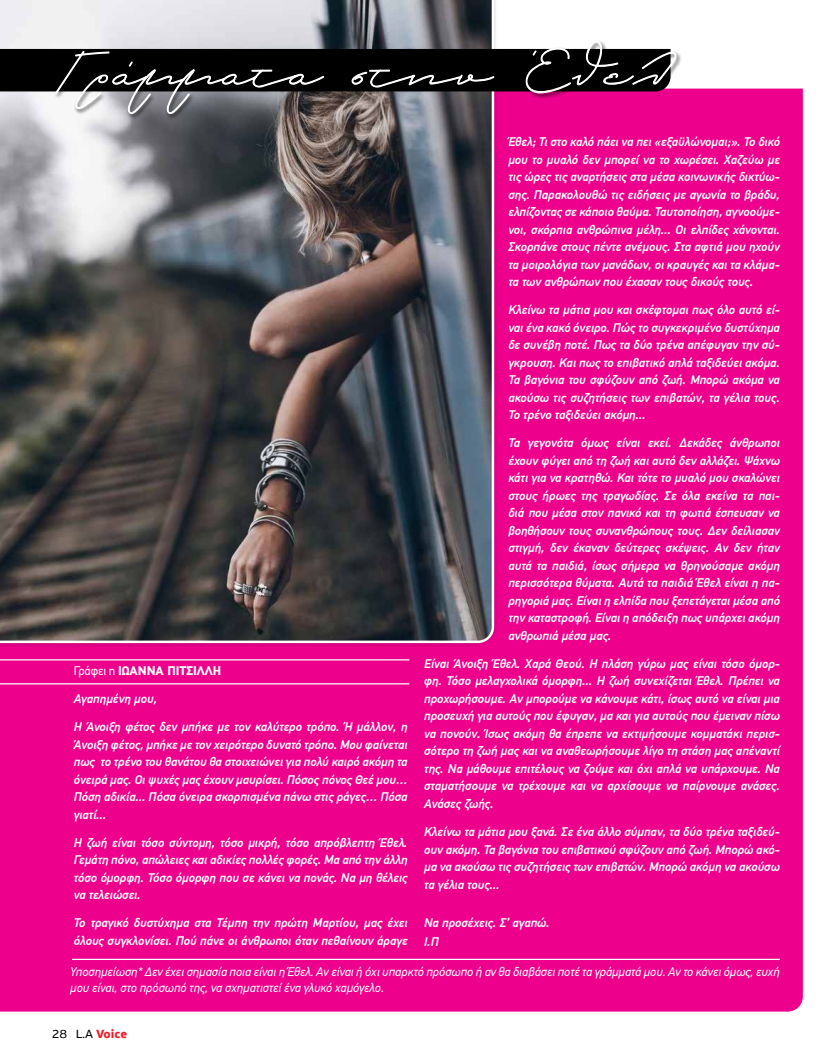
<style>
.page{position:relative;width:833px;height:1063px;background:#fff}
.page>*{position:absolute;margin:0;border:0;box-sizing:border-box;transform-origin:0 0}
.t1{font:italic 500 12.5px/17.5px "PF Din Text Pro";color:#fff;text-align:justify}
.t2{font:italic 12.5px/16.2px "PF Din Text Pro";color:#fff}
.t3{font:700 12.5px "PF Din Text Pro";color:#fff}
.t4{font:12.5px "PF Highway Sans Pro";color:#000}
.s1{font-weight:400}
.s2{font-weight:700;color:#ec2028}
</style>
<div class="page">
<div style="left:0;top:89px;width:803px;height:923px;background:#ec008c"></div>
<img style="left:0;top:0;width:495px;height:644px">
<div style="left:0;top:49px;width:55px;height:42px;background:#000"></div>
<svg style="left:55px;top:40px;width:627px;height:80px"></svg>
<svg style="left:55px;top:41px;width:621px;height:73px;background:#56414f"></svg>
<hr style="left:72px;top:959px;width:708px;height:1px;background:#fff">
<hr style="left:0;top:683px;width:409px;height:1px;background:#fff">
<hr style="left:0;top:659px;width:409px;height:2px;background:#fff">
<p class="t1" style="left:508px;top:133px;width:273px">Έθελ; Τι στο καλό πάει να πει «εξαϋλώνομαι;». Το δικό μου το μυαλό δεν μπορεί να το χωρέσει. Χαζεύω με τις ώρες τις αναρτήσεις στα μέσα κοινωνικής δικτύω&shy;σης. Παρακολουθώ τις ειδήσεις με αγωνία το βράδυ, ελπίζοντας σε κάποιο θαύμα. Ταυτοποίηση, αγνοούμε&shy;νοι, σκόρπια ανθρώπινα μέλη... Οι ελπίδες χάνονται.<br>Σκορπάνε στους πέντε ανέμους. Στα αφτιά μου ηχούν τα μοιρολόγια των μανάδων, οι κραυγές και τα κλάμα&shy;τα των ανθρώπων που έχασαν τους δικούς τους.</p>
<p class="t1" style="left:508px;top:301px;width:273px">Κλείνω τα μάτια μου και σκέφτομαι πως όλο αυτό εί&shy;ναι ένα κακό όνειρο. Πώς το συγκεκριμένο δυστύχημα δε συνέβη ποτέ. Πως τα δύο τρένα απέφυγαν την σύ&shy;γκρουση. Και πως το επιβατικό απλά ταξιδεύει ακόμα.<br>Τα βαγόνια του σφύζουν από ζωή. Μπορώ ακόμα να ακούσω τις συζητήσεις των επιβατών, τα γέλια τους.<br>Το τρένο ταξιδεύει ακόμη...</p>
<p class="t1" style="left:508px;top:434px;width:273px">Τα γεγονότα όμως είναι εκεί. Δεκάδες άνθρωποι έχουν φύγει από τη ζωή και αυτό δεν αλλάζει. Ψάχνω κάτι για να κρατηθώ. Και τότε το μυαλό μου σκαλώνει στους ήρωες της τραγωδίας. Σε όλα εκείνα τα παι&shy;διά που μέσα στον πανικό και τη φωτιά έσπευσαν να βοηθήσουν τους συνανθρώπους τους. Δεν δείλιασαν στιγμή, δεν έκαναν δεύτερες σκέψεις. Αν δεν ήταν αυτά τα παιδιά, ίσως σήμερα να θρηνούσαμε ακόμη περισσότερα θύματα. Αυτά τα παιδιά Έθελ είναι η πα&shy;ρηγοριά μας. Είναι η ελπίδα που ξεπετάγεται μέσα από την καταστροφή. Είναι η απόδειξη πως υπάρχει ακόμη ανθρωπιά μέσα μας.</p>
<p class="t1" style="left:424px;top:655px;width:357px">Είναι Άνοιξη Έθελ. Χαρά Θεού. Η πλάση γύρω μας είναι τόσο όμορ&shy;φη. Τόσο μελαγχολικά όμορφη... Η ζωή συνεχίζεται Έθελ. Πρέπει να προχωρήσουμε. Αν μπορούμε να κάνουμε κάτι, ίσως αυτό να είναι μια προσευχή για αυτούς που έφυγαν, μα και για αυτούς που έμειναν πίσω να πονούν. Ίσως ακόμη θα έπρεπε να εκτιμήσουμε κομματάκι περισ&shy;σότερο τη ζωή μας και να αναθεωρήσουμε λίγο τη στάση μας απέναντί της. Να μάθουμε επιτέλους να ζούμε και όχι απλά να υπάρχουμε. Να σταματήσουμε να τρέχουμε και να αρχίσουμε να παίρνουμε ανάσες.<br>Ανάσες ζωής.</p>
<p class="t1" style="left:424px;top:823px;width:357px">Κλείνω τα μάτια μου ξανά. Σε ένα άλλο σύμπαν, τα δύο τρένα ταξιδεύ&shy;ουν ακόμη. Τα βαγόνια του επιβατικού σφύζουν από ζωή. Μπορώ ακό&shy;μα να ακούσω τις συζητήσεις των επιβατών. Μπορώ ακόμη να ακούσω τα γέλια τους...</p>
<p class="t1" style="left:424px;top:913px;width:127px;line-height:19.1px">Να προσέχεις. Σ’ αγαπώ.<br>Ι.Π</p>
<p class="t3" style="left:74px;top:663px;width:149px"><span class="s1">Γράφει η</span> ΙΩΆΝΝΑ ΠΙΤΣΙΛΛΉ</p>
<p class="t1" style="left:74px;top:690px;width:85px">Αγαπημένη μου,</p>
<p class="t1" style="left:74px;top:718px;width:335px">Η Άνοιξη φέτος δεν μπήκε με τον καλύτερο τρόπο. Ή μάλλον, η Άνοιξη φέτος, μπήκε με τον χειρότερο δυνατό τρόπο. Μου φαίνεται πως το τρένο του θανάτου θα στοιχειώνει για πολύ καιρό ακόμη τα όνειρά μας. Οι ψυχές μας έχουν μαυρίσει. Πόσος πόνος Θεέ μου… Πόση αδικία... Πόσα όνειρα σκορπισμένα πάνω στις ράγες… Πόσα γιατί...</p>
<p class="t1" style="left:74px;top:834px;width:335px">Η ζωή είναι τόσο σύντομη, τόσο μικρή, τόσο απρόβλεπτη Έθελ.<br>Γεμάτη πόνο, απώλειες και αδικίες πολλές φορές. Μα από την άλλη τόσο όμορφη. Τόσο όμορφη που σε κάνει να πονάς. Να μη θέλεις να τελειώσει.</p>
<p class="t1" style="left:74px;top:915px;width:335px">Το τραγικό δυστύχημα στα Τέμπη την πρώτη Μαρτίου, μας έχει όλους συγκλονίσει. Πού πάνε οι άνθρωποι όταν πεθαίνουν άραγε</p>
<p class="t2" style="left:70px;top:964px;width:711px">Υποσημείωση* Δεν έχει σημασία ποια είναι η Έθελ. Αν είναι ή όχι υπαρκτό πρόσωπο ή αν θα διαβάσει ποτέ τα γράμματά μου. Αν το κάνει όμως, ευχή μου είναι, στο πρόσωπό της, να σχηματιστεί ένα γλυκό χαμόγελο.</p>
<p class="t4" style="left:52px;top:1027px;width:77px">28 L.A <span class="s2">Voice</span></p>
</div>
